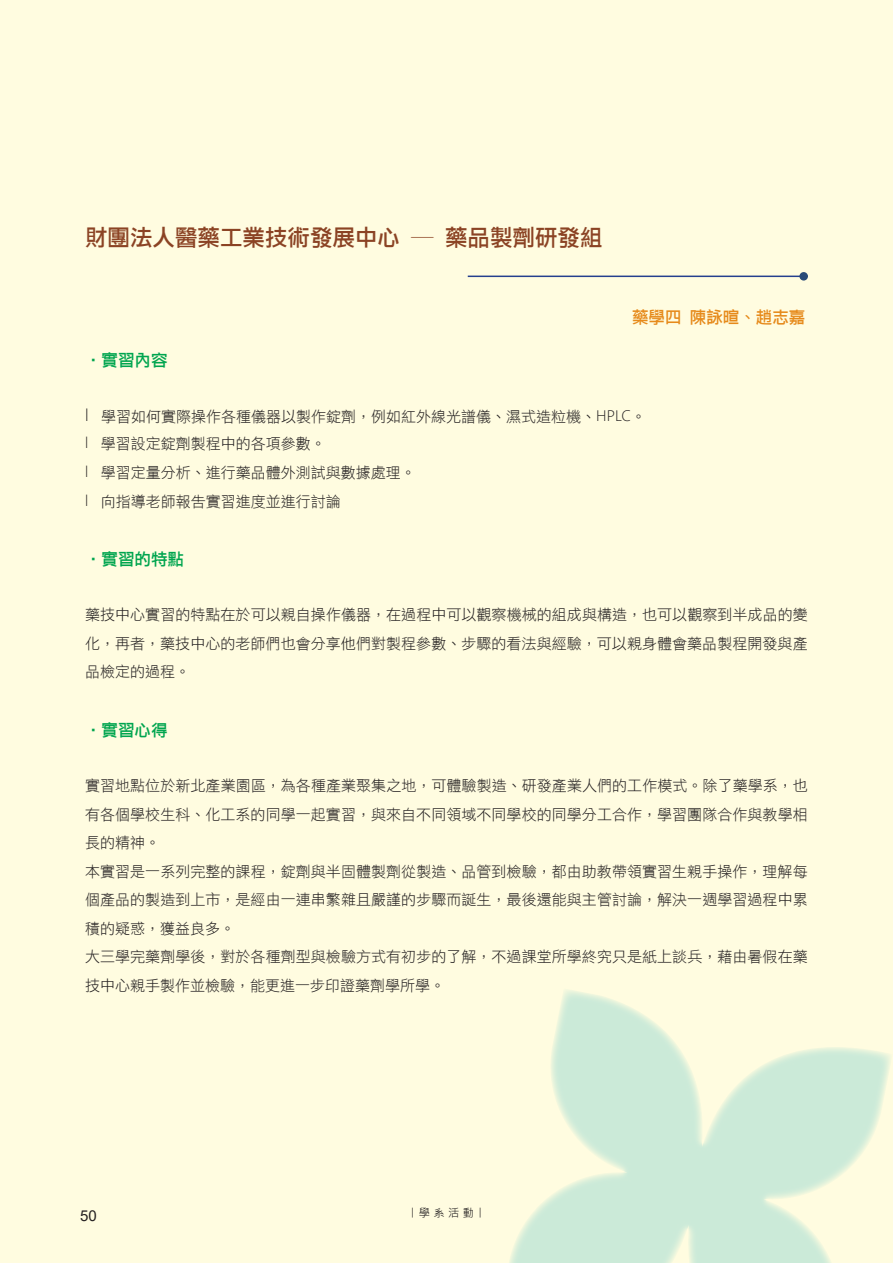
<style>
.page{position:relative;width:893px;height:1263px;background:#fffce0}
.page>*{position:absolute;margin:0;border:0;box-sizing:border-box;transform-origin:0 0}
.t1{font:22.5px "DF Li Hei W5 WIN BF";color:#8b4324}
.t2{font:16.5px "DF Li Hei W5 WIN BF";color:#00a54f}
.t3{font:16.5px "DF Li Hei W5 WIN BF";color:#e68a1b}
.t4{font:15px/28.5px "DF Li Hei W3 WIN BF";letter-spacing:.005em;color:#231f20}
.t5{font:15px "Arial";color:#231f20}
.t6{font:11.25px "Microsoft Jheng Hei";letter-spacing:.3em;color:#231f20}
.s1{font-family:"Microsoft Jheng Hei UI Light";font-size:15.6px}
.s2{font-family:"Microsoft Jheng Hei UI Light";font-size:14.25px}
</style>
<div class="page">
<svg style="left:509px;top:990px;width:382px;height:273px;fill:#cbead8"></svg>
<hr style="left:468px;top:276px;width:340px;height:1px;background:#253f8e">
<div style="left:799px;top:272px;width:9px;height:9px;background:#294a78;border-radius:50%"></div>
<h1 class="t1" style="left:85px;top:226px;width:519px">財團法人醫藥工業技術發展中心 ─ 藥品製劑研發組</h1>
<p class="t2" style="left:85px;top:352px;width:84px">•實習內容</p>
<p class="t3" style="left:632px;top:308px;width:175px">藥學四 陳詠暄、趙志嘉</p>
<p class="t4" style="left:85px;top:402px;width:563px"><span class="s1">l</span> 學習如何實際操作各種儀器以製作錠劑，例如紅外線光譜儀、濕式造粒機、<span class="s2">HPLC</span>。<span class="s2">l</span> 學習設定錠劑製程中的各項參數。<br><span class="s2">l</span> 學習定量分析、進行藥品體外測試與數據處理。<br><span class="s2">l</span> 向指導老師報告實習進度並進行討論</p>
<p class="t2" style="left:85px;top:551px;width:101px">•實習的特點</p>
<p class="t4" style="left:85px;top:601px;width:724px;text-align:justify">藥技中心實習的特點在於可以親自操作儀器，在過程中可以觀察機械的組成與構造，也可以觀察到半成品的變化，再者，藥技中心的老師們也會分享他們對製程參數、步驟的看法與經驗，可以親身體會藥品製程開發與產品檢定的過程。</p>
<p class="t2" style="left:85px;top:722px;width:84px">•實習心得</p>
<p class="t4" style="left:85px;top:772px;width:724px">實習地點位於新北產業園區，為各種產業聚集之地，可體驗製造、研發產業人們的工作模式。除了藥學系，也有各個學校生科、化工系的同學一起實習，與來自不同領域不同學校的同學分工合作，學習團隊合作與教學相長的精神。<br>本實習是一系列完整的課程，錠劑與半固體製劑從製造、品管到檢驗，都由助教帶領實習生親手操作，理解每個產品的製造到上市，是經由一連串繁雜且嚴謹的步驟而誕生，最後還能與主管討論，解決一週學習過程中累積的疑惑，獲益良多。<br>大三學完藥劑學後，對於各種劑型與檢驗方式有初步的了解，不過課堂所學終究只是紙上談兵，藉由暑假在藥技中心親手製作並檢驗，能更進一步印證藥劑學所學。</p>
<p class="t5" style="left:80px;top:1205px;width:18px">50</p>
<p class="t6" style="left:410px;top:1205px;width:75px">ￜ學系活動ￜ</p>
</div>
